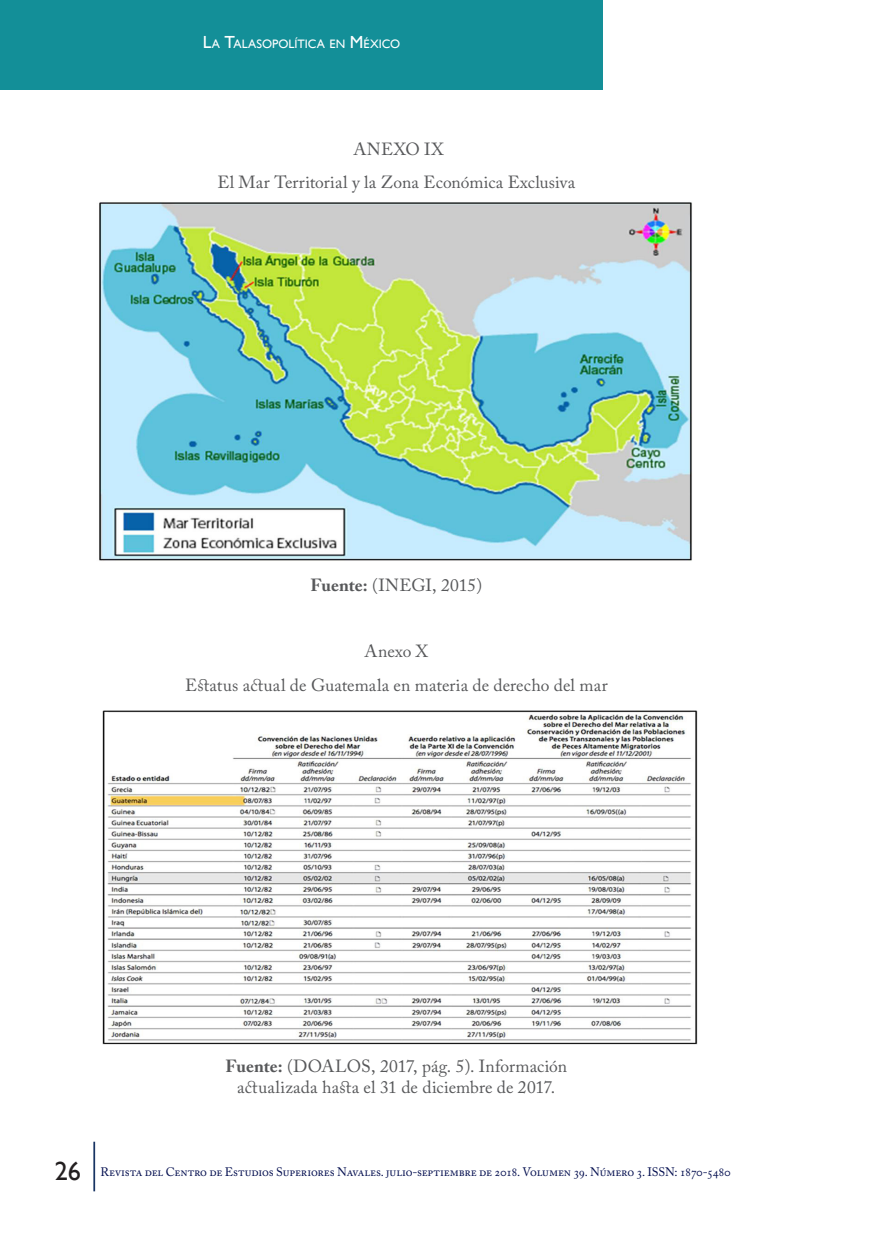
<style>
.page{position:relative;width:893px;height:1241px;background:#fff}
.page>*{position:absolute;margin:0;border:0;box-sizing:border-box;transform-origin:0 0}
._11_Pie_de_foto{font:17.5px/21px "Adobe Caslon Pro";letter-spacing:.005em;color:#57585a;text-align:center}
.t1{font:12.25px "Adobe Caslon Pro";letter-spacing:-.015em;color:#030e4f}
.t2{font:12.25px "Gill Sans";color:#fff}
.s1{font-size:17.5px}
.s2{font-weight:700}
.s3{font-family:"Gill Sans";font-size:26.25px;color:#231f20}
</style>
<div class="page">
<hr style="left:93px;top:1141px;width:2px;height:50px;background:#183463">
<div style="left:0;top:0;width:603px;height:89px;background:#138f98"></div>
<img style="left:99px;top:202px;width:593px;height:359px">
<img style="left:102px;top:710px;width:596px;height:335px">
<p class="t2" style="left:203px;top:37px;width:199px"><span class="s1">L</span>A <span class="s1">T</span>ALASOPOLÍTICA EN <span class="s1">M</span>ÉXICO</p>
<p class="_11_Pie_de_foto" style="left:353px;top:138px;width:92px">ANEXO IX</p>
<p class="_11_Pie_de_foto" style="left:218px;top:171px;width:359px">El Mar Territorial y la Zona Económica Exclusiva</p>
<p class="_11_Pie_de_foto" style="left:310px;top:574px;width:173px"><span class="s2">Fuente:</span> (INEGI, 2015)</p>
<p class="_11_Pie_de_foto" style="left:365px;top:640px;width:65px">Anexo X</p>
<p class="_11_Pie_de_foto" style="left:185px;top:674px;width:424px">Estatus actual de Guatemala en materia de derecho del mar</p>
<p class="_11_Pie_de_foto" style="left:225px;top:1055px;width:343px"><span class="s2">Fuente:</span> (DOALOS, 2017, pág. 5). Información actualizada hasta el 31 de diciembre de 2017.</p>
<p class="t1" style="left:47px;top:1163px;width:685px"><sup>26</sup><span class="s3">26</span> Revista del Centro de Estudios Superiores Navales. julio-septiembre de 2018. Volumen 39. Número 3. ISSN: 1870-5480</p>
</div>
